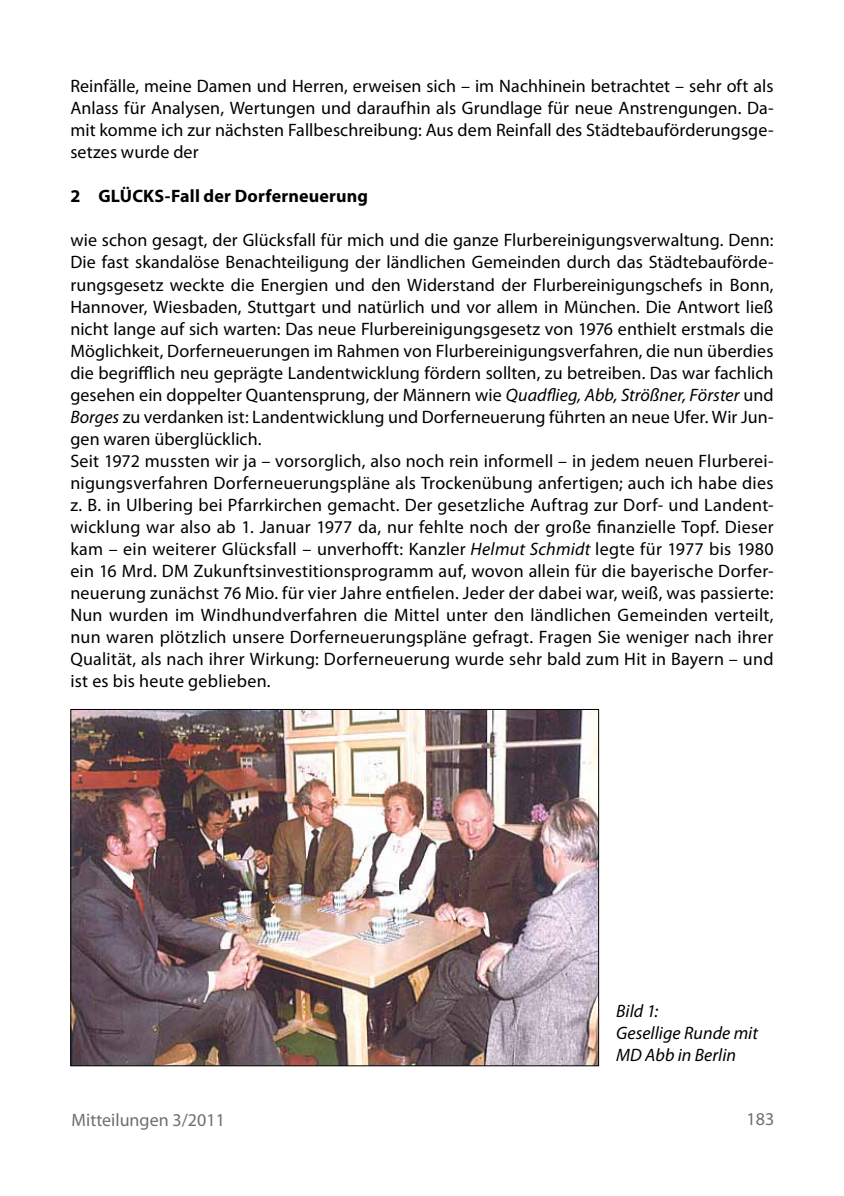
<style>
.page{position:relative;width:844px;height:1196px;background:#fff}
.page>*{position:absolute;margin:0;border:0;box-sizing:border-box;transform-origin:0 0}
.t1{font:18px/22px "Myriad Pro";letter-spacing:.01em;color:#000;text-align:justify}
.t2{font:italic 18px/22px "Myriad Pro";color:#000}
.t3{font:700 18px "Myriad Pro";letter-spacing:.01em;color:#000}
.t4{font:18px "Myriad";color:#6e6f70}
.s1{font-style:italic}
</style>
<div class="page">
<img style="left:72px;top:710px;width:525px;height:354px">
<p class="t1" style="left:70px;top:75px;width:704px">Reinfälle, meine Damen und Herren, erweisen sich – im Nachhinein betrachtet – sehr oft als Anlass für Analysen, Wertungen und daraufhin als Grundlage für neue Anstrengungen. Da&shy;mit komme ich zur nächsten Fallbeschreibung: Aus dem Reinfall des Städtebauförderungsge&shy;setzes wurde der</p>
<p class="t3" style="left:70px;top:185px;width:299px">2 GLÜCKS-Fall der Dorferneuerung</p>
<p class="t1" style="left:70px;top:229px;width:705px;text-align:left">wie schon gesagt, der Glücksfall für mich und die ganze Flurbereinigungsverwaltung. Denn:<br>Die fast skandalöse Benachteiligung der ländlichen Gemeinden durch das Städtebauförde&shy;rungsgesetz weckte die Energien und den Widerstand der Flurbereinigungschefs in Bonn, Hannover, Wiesbaden, Stuttgart und natürlich und vor allem in München. Die Antwort ließ nicht lange auf sich warten: Das neue Flurbereinigungsgesetz von 1976 enthielt erstmals die Möglichkeit, Dorferneuerungen im Rahmen von Flurbereinigungsverfahren, die nun überdies die begrifflich neu geprägte Landentwicklung fördern sollten, zu betreiben. Das war fachlich gesehen ein doppelter Quantensprung, der Männern wie <span class="s1">Quadflieg, Abb, Strößner, Förster</span> und <span class="s1">Borges</span> zu verdanken ist: Landentwicklung und Dorferneuerung führten an neue Ufer. Wir Jun&shy;gen waren überglücklich.<br>Seit 1972 mussten wir ja – vorsorglich, also noch rein informell – in jedem neuen Flurberei&shy;nigungsverfahren Dorferneuerungspläne als Trockenübung anfertigen; auch ich habe dies z. B. in Ulbering bei Pfarrkirchen gemacht. Der gesetzliche Auftrag zur Dorf- und Landent&shy;wicklung war also ab 1. Januar 1977 da, nur fehlte noch der große finanzielle Topf. Dieser kam – ein weiterer Glücksfall – unverhofft: Kanzler <span class="s1">Helmut Schmidt</span> legte für 1977 bis 1980 ein 16 Mrd. DM Zukunftsinvestitionsprogramm auf, wovon allein für die bayerische Dorfer&shy;neuerung zunächst 76 Mio. für vier Jahre entfielen. Jeder der dabei war, weiß, was passierte:<br>Nun wurden im Windhundverfahren die Mittel unter den ländlichen Gemeinden verteilt, nun waren plötzlich unsere Dorferneuerungspläne gefragt. Fragen Sie weniger nach ihrer Qualität, als nach ihrer Wirkung: Dorferneuerung wurde sehr bald zum Hit in Bayern – und ist es bis heute geblieben.</p>
<p class="t2" style="left:616px;top:999px;width:143px">Bild 1:<br>Gesellige Runde mit<br>MD Abb in Berlin</p>
<p class="t4" style="left:72px;top:1110px;width:155px">Mitteilungen 3/2011</p>
<p class="t4" style="left:746px;top:1109px;width:29px">183</p>
</div>
